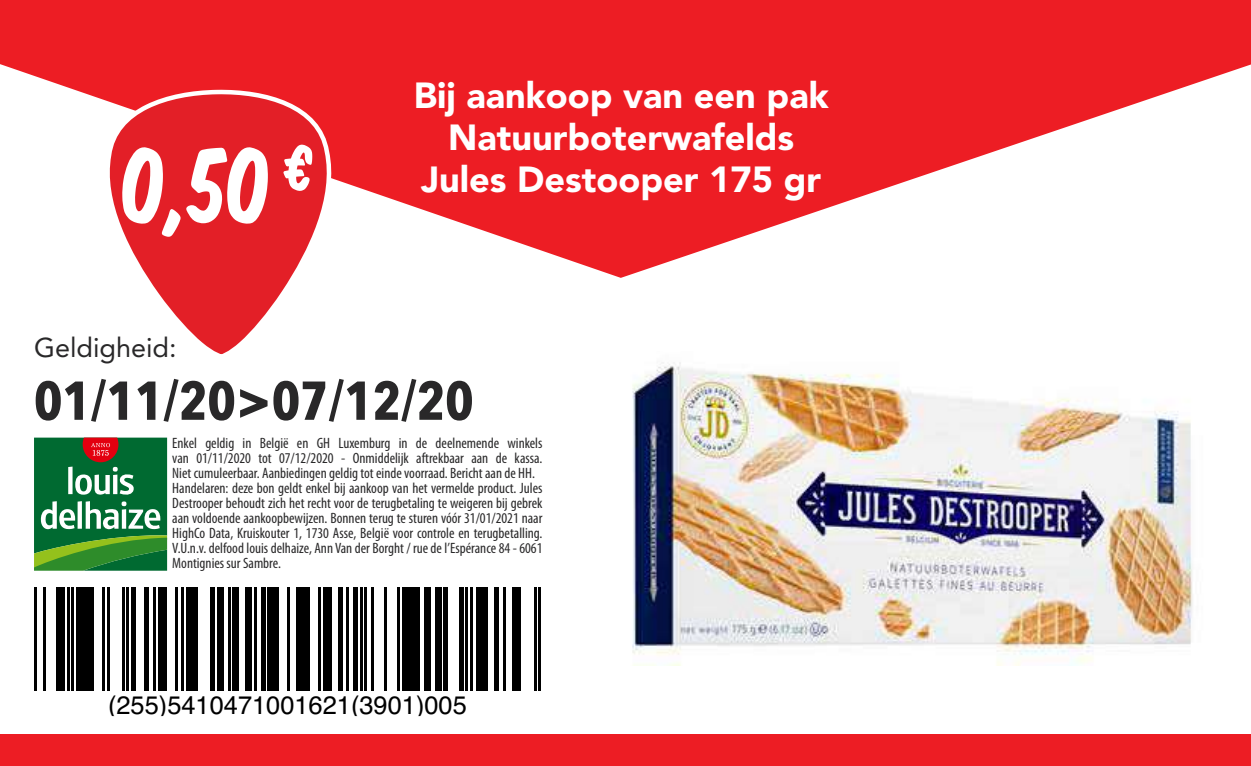
<style>
.page{position:relative;width:1251px;height:766px;background:#fff}
.page>*{position:absolute;margin:0;border:0;box-sizing:border-box;transform-origin:0 0}
.t1{font:99px "Komika Title Kaps";color:#fff}
.t2{font:700 54px "Avenir Next Condensed";color:#292829}
.t3{font:900 36px/42px "Avenir LT Std";color:#fff;text-align:center}
.t4{font:27px "Avenir LT Std";color:#292829}
.t5{font:25.5px "Helvetica";color:#000}
.t6{font:condensed 15px/15px "Myriad Pro";color:#292829}
</style>
<div class="page">
<svg style="left:0;top:0;width:1250px;height:278px;fill:#ed1d24"></svg>
<svg style="left:34px;top:437px;width:133px;height:133px;background:#378148"></svg>
<div style="left:0;top:733px;width:1250px;height:32px;background:#ed1d24"></div>
<img style="left:632px;top:362px;width:561px;height:303px">
<svg style="left:34px;top:587px;width:507px;height:104px"></svg>
<svg style="left:101px;top:87px;width:235px;height:268px"></svg>
<h1 class="t1" style="left:124px;top:111px;width:192px">0,50 <sup>€</sup></h1>
<h3 class="t4" style="left:34px;top:332px;width:144px">Geldigheid:</h3>
<h3 class="t3" style="left:413px;top:74px;width:416px">Bij aankoop van een pak<br>Natuurboterwafelds<br>Jules Destooper 175 gr</h3>
<h2 class="t2" style="left:34px;top:367px;width:441px">01/11/20&gt;07/12/20</h2>
<p class="t6" style="left:172px;top:435px;width:371px">Enkel geldig in België en GH Luxemburg in de deelnemende winkels van 01/11/2020 tot 07/12/2020 - Onmiddelijk aftrekbaar aan de kassa.<br>Niet cumuleerbaar. Aanbiedingen geldig tot einde voorraad. Bericht aan de HH.<br>Handelaren: deze bon geldt enkel bij aankoop van het vermelde product. Jules Destrooper behoudt zich het recht voor de terugbetaling te weigeren bij gebrek aan voldoende aankoopbewijzen. Bonnen terug te sturen vóór 31/01/2021 naar HighCo Data, Kruiskouter 1, 1730 Asse, België voor controle en terugbetalling.<br>V.U.n.v. delfood louis delhaize, Ann Van der Borght / rue de l’Espérance 84 - 6061<br>Montignies sur Sambre.</p>
<h3 class="t5" style="left:108px;top:684px;width:360px">(255)5410471001621(3901)005</h3>
</div>
